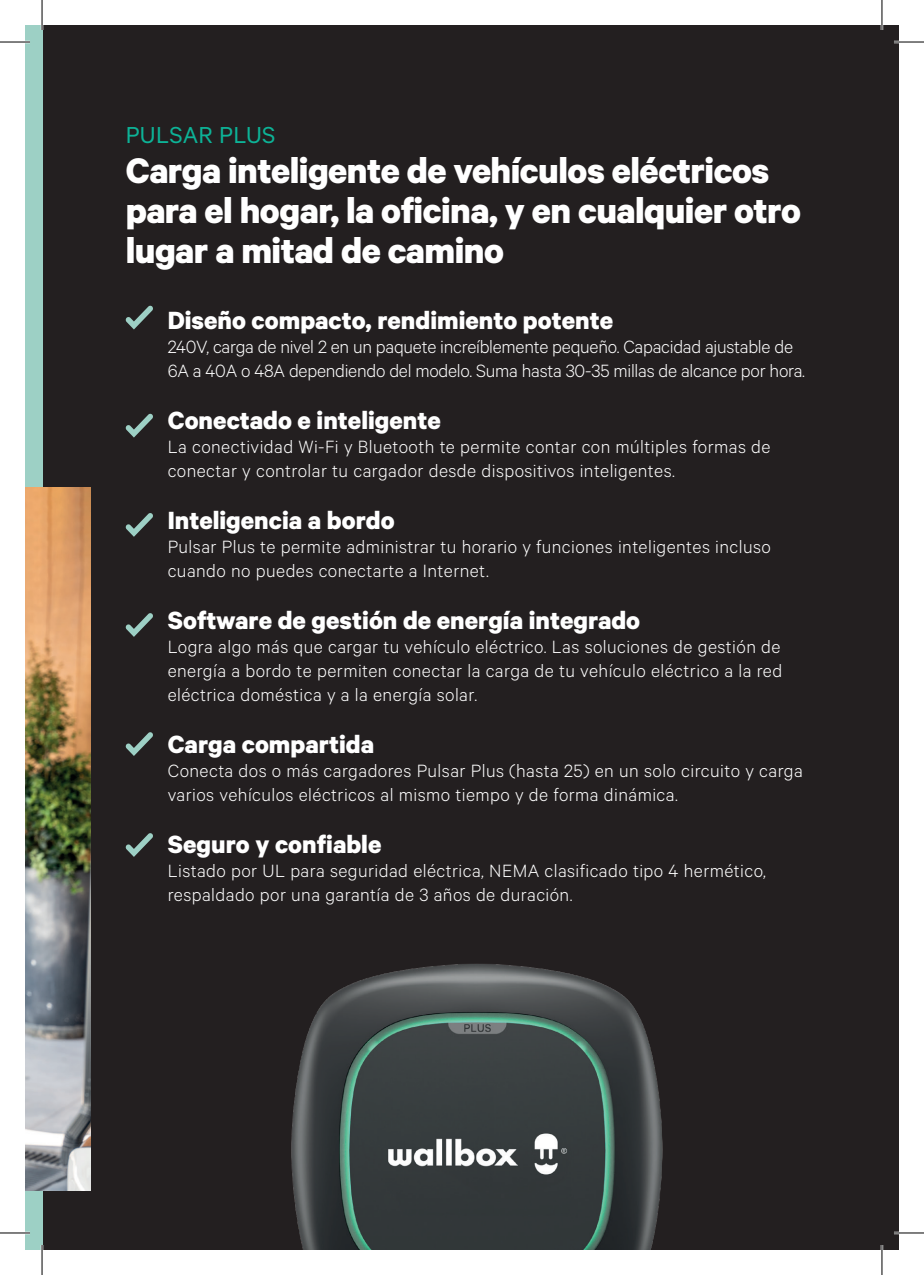
<style>
.page{position:relative;width:924px;height:1275px;background:#fff}
.page>*{position:absolute;margin:0;border:0;box-sizing:border-box;transform-origin:0 0}
.t1{font:700 40px/40px "Calibre";letter-spacing:-.015em;color:#fff}
.t2{font:700 28px "Calibre";color:#fff}
.t3{font:26px "Calibre";letter-spacing:.01em;color:#0db397}
.t4{font:300 20px/24px "Calibre";letter-spacing:.02em;color:#fff}
.t5{font:300 20px/24px "Calibre";letter-spacing:-.015em;color:#fff}
</style>
<div class="page">
<div style="left:42px;top:25px;width:856px;height:1225px;background:#231f20"></div>
<div style="left:25px;top:25px;width:17px;height:1225px;background:#9dd0c5"></div>
<img style="left:25px;top:487px;width:65px;height:703px">
<svg style="left:125px;top:305px;width:28px;height:24px"></svg>
<svg style="left:125px;top:413px;width:28px;height:24px"></svg>
<svg style="left:125px;top:513px;width:28px;height:24px"></svg>
<svg style="left:125px;top:613px;width:28px;height:24px"></svg>
<svg style="left:125px;top:732px;width:28px;height:24px"></svg>
<svg style="left:125px;top:833px;width:28px;height:24px"></svg>
<img style="left:291px;top:963px;width:372px;height:287px">
<hr style="left:0;top:41px;width:30px;height:2px;background:#fff">
<hr style="left:893px;top:41px;width:30px;height:2px;background:#fff">
<hr style="left:0;top:1231px;width:30px;height:3px;background:#fff">
<hr style="left:893px;top:1231px;width:30px;height:3px;background:#fff">
<hr style="left:41px;top:0;width:2px;height:30px;background:#fff">
<hr style="left:41px;top:1245px;width:2px;height:30px;background:#fff">
<hr style="left:880px;top:0;width:2px;height:30px;background:#fff">
<hr style="left:880px;top:1245px;width:2px;height:30px;background:#fff">
<hr style="left:0;top:42px;width:30px;height:1px;background:#000">
<hr style="left:893px;top:42px;width:30px;height:1px;background:#000">
<hr style="left:0;top:1232px;width:30px;height:1px;background:#000">
<hr style="left:893px;top:1232px;width:30px;height:1px;background:#000">
<hr style="left:42px;top:0;width:1px;height:30px;background:#000">
<hr style="left:42px;top:1245px;width:1px;height:30px;background:#000">
<hr style="left:881px;top:0;width:1px;height:30px;background:#000">
<hr style="left:881px;top:1245px;width:1px;height:30px;background:#000">
<h3 class="t3" style="left:126px;top:120px;width:151px">PULSAR PLUS</h3>
<h1 class="t1" style="left:126px;top:149px;width:676px">Carga inteligente de vehículos eléctricos para el hogar, la oficina, y en cualquier otro lugar a mitad de camino</h1>
<h2 class="t2" style="left:168px;top:303px;width:446px">Diseño compacto, rendimiento potente</h2>
<p class="t5" style="left:168px;top:334px;width:638px">240V, carga de nivel 2 en un paquete increíblemente pequeño. Capacidad ajustable de<br>6A a 40A o 48A dependiendo del modelo. Suma hasta 30-35 millas de alcance por hora.</p>
<h2 class="t2" style="left:168px;top:403px;width:274px">Conectado e inteligente</h2>
<p class="t4" style="left:168px;top:434px;width:604px">La conectividad Wi-Fi y Bluetooth te permite contar con múltiples formas de conectar y controlar tu cargador desde dispositivos inteligentes.</p>
<h2 class="t2" style="left:168px;top:503px;width:228px">Inteligencia a bordo</h2>
<p class="t4" style="left:168px;top:534px;width:604px">Pulsar Plus te permite administrar tu horario y funciones inteligentes incluso cuando no puedes conectarte a Internet.</p>
<h2 class="t2" style="left:168px;top:603px;width:474px">Software de gestión de energía integrado</h2>
<p class="t4" style="left:168px;top:634px;width:615px;text-align:justify">Logra algo más que cargar tu vehículo eléctrico. Las soluciones de gestión de energía a bordo te permiten conectar la carga de tu vehículo eléctrico a la red eléctrica doméstica y a la energía solar.</p>
<h2 class="t2" style="left:168px;top:727px;width:208px">Carga compartida</h2>
<p class="t4" style="left:168px;top:758px;width:636px">Conecta dos o más cargadores Pulsar Plus (hasta 25) en un solo circuito y carga varios vehículos eléctricos al mismo tiempo y de forma dinámica.</p>
<h2 class="t2" style="left:168px;top:827px;width:215px">Seguro y confiable</h2>
<p class="t4" style="left:168px;top:858px;width:599px">Listado por UL para seguridad eléctrica, NEMA clasificado tipo 4 hermético, respaldado por una garantía de 3 años de duración.</p>
</div>
